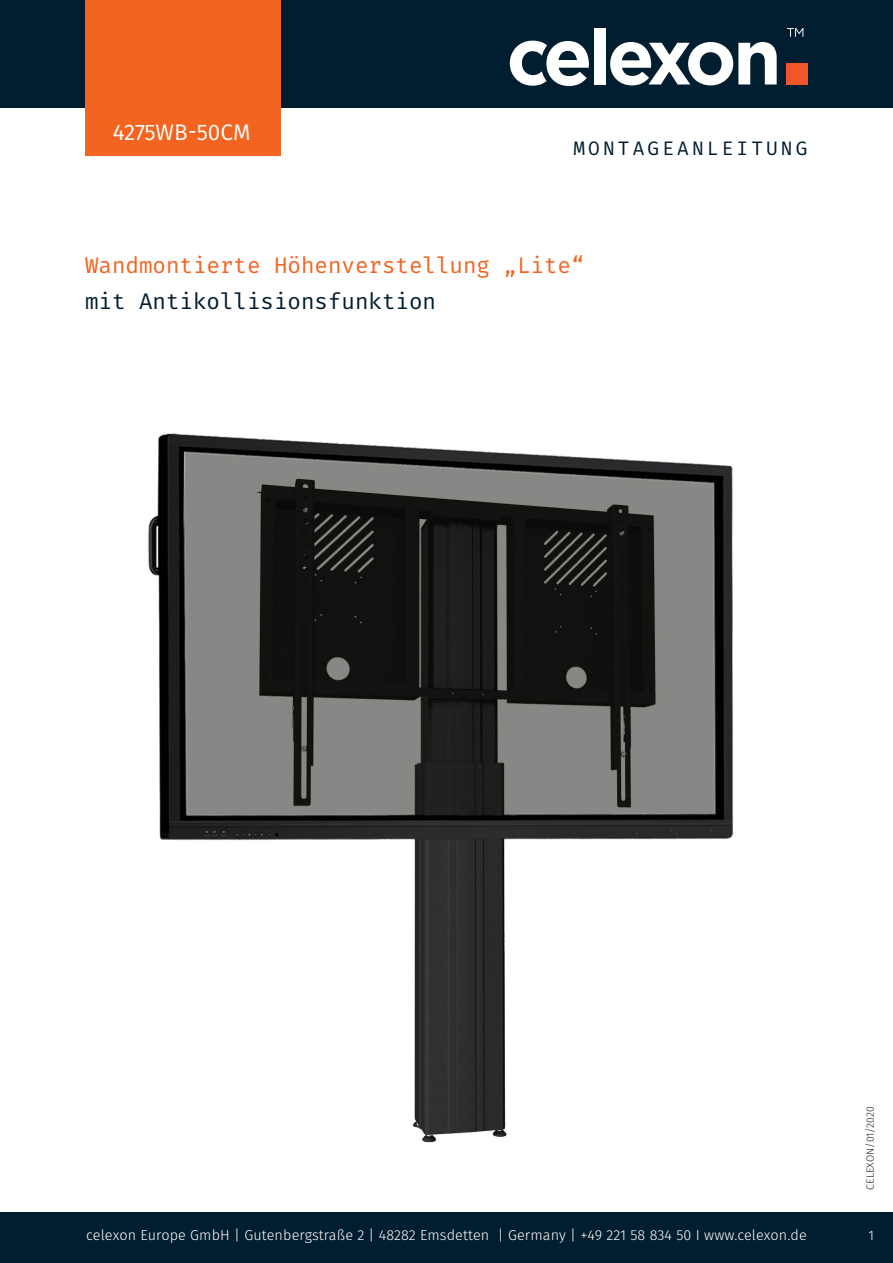
<style>
.page{position:relative;width:893px;height:1263px;background:#fff}
.page>*{position:absolute;margin:0;border:0;box-sizing:border-box;transform-origin:0 0}
.t1{font:22.5px "Fira Mono";color:#f36421}
.t2{font:22.5px "Fira Mono";color:#001e2f}
.t3{font:22.5px "Fira Sans";letter-spacing:-.005em;color:#fff}
.t4{font:19.5px "Fira Mono";letter-spacing:.16em;color:#001e2f}
.t5{font:300 14.4px "Fira Sans";letter-spacing:.01em;color:#fff}
.t6{font:300 13.5px "Fira Sans";color:#fff}
.t7{font:300 10.5px "Fira Sans";letter-spacing:.005em;color:#231f20}
</style>
<div class="page">
<div style="left:0;top:0;width:893px;height:107px;background:#001e2f"></div>
<div style="left:85px;top:0;width:196px;height:155px;background:#f36421"></div>
<div style="left:0;top:1213px;width:893px;height:50px;background:#001e2f"></div>
<img style="left:148px;top:433px;width:585px;height:710px">
<svg style="left:510px;top:41px;width:79px;height:45px"></svg>
<div style="left:594px;top:28px;width:11px;height:56px;background:#fff"></div>
<svg style="left:610px;top:42px;width:167px;height:43px"></svg>
<div style="left:786px;top:63px;width:22px;height:21px;background:#f1562a"></div>
<svg style="left:787px;top:28px;width:16px;height:9px"></svg>
<h1 class="t3" style="left:113px;top:115px;width:139px">4275WB-50CM</h1>
<h2 class="t4" style="left:573px;top:135px;width:236px">MONTAGEANLEITUNG</h2>
<h1 class="t1" style="left:85px;top:249px;width:501px">Wandmontierte Höhenverstellung „Lite“</h1>
<h1 class="t2" style="left:85px;top:285px;width:353px">mit Antikollisionsfunktion</h1>
<p class="t5" style="left:86px;top:1225px;width:722px">celexon Europe GmbH | Gutenbergstraße 2 | 48282 Emsdetten | Germany | +49 221 58 834 50 I www.celexon.de</p>
<p class="t7" style="left:863px;top:1189px;width:85px;rotate:-90deg">CELEXON/01/2020</p>
<p class="t6" style="left:868px;top:1226px;width:7px">1</p>
</div>
